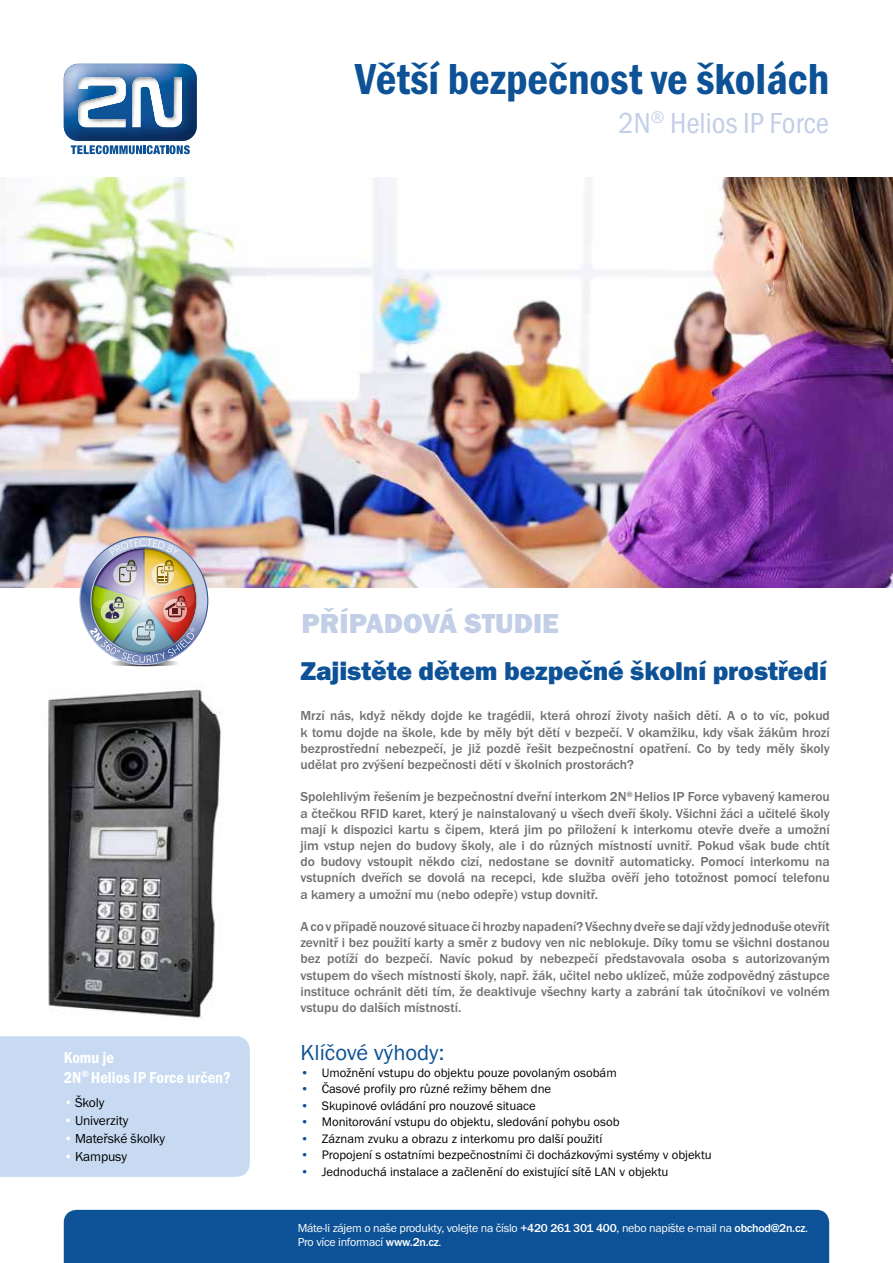
<style>
.page{position:relative;width:893px;height:1263px;background:#fff}
.page>*{position:absolute;margin:0;border:0;box-sizing:border-box;transform-origin:0 0}
.t1{font:600 condensed 45px "Franklin Got Itc TEE";color:#0d5296}
.t2{font:condensed 30px "Franklin Got Itc TEE";color:#c2cfe7}
.t3{font:28.5px "Franklin Got Itc TEE Heav";color:#c2cfe7}
.t4{font:26.7px "Franklin Got Itc TEE Heav";letter-spacing:-.005em;color:#0d5296}
.t5{font:22.5px "Franklin Got Itc TEE";color:#0d5296}
.t6{font:600 condensed 16.5px/19.8px "Franklin Got Itc TEE";color:#fff}
.t7{font:500 13.5px/16.2px "Franklin Got Itc TEE";color:#6f6f6f;text-align:justify}
.t8{font:13.5px "Franklin Got Itc TEE";letter-spacing:-.01em;color:#000}
.t9{font:12.75px "Franklin Got Itc TEE";color:#000}
.t10{font:12px/14.4px "Franklin Got Itc TEE";letter-spacing:-.02em;color:#fff}
.s1{font-stretch:condensed;color:#fff}
.s2{color:#0d5296}
.s3{font-weight:500}
</style>
<div class="page">
<img style="left:0;top:178px;width:893px;height:409px">
<div style="left:64px;top:1210px;width:765px;height:53px;background:#0d5296"></div>
<svg style="left:71px;top:145px;width:119px;height:9px"></svg>
<img style="left:73px;top:140px;width:115px;height:1px">
<img style="left:64px;top:74px;width:133px;height:66px">
<img style="left:64px;top:64px;width:132px;height:64px">
<svg style="left:78px;top:77px;width:48px;height:50px"></svg>
<svg style="left:132px;top:77px;width:50px;height:50px"></svg>
<div style="left:0;top:1036px;width:250px;height:141px;background:#c7daf1"></div>
<svg style="left:81px;top:537px;width:126px;height:127px"></svg>
<img style="left:87px;top:539px;width:114px;height:127px">
<img style="left:48px;top:684px;width:173px;height:334px">
<h1 class="t1" style="left:355px;top:53px;width:475px">Větší bezpečnost ve školách</h1>
<h2 class="t2" style="left:618px;top:106px;width:212px">2N<sup>®</sup> Helios IP Force</h2>
<p class="t6" style="left:64px;top:1048px;width:169px">Komu je<br>2N<sup>®</sup> Helios IP Force určen?</p>
<p class="t8" style="left:64px;top:1095px;width:42px"><span class="s1">•</span> Školy</p>
<p class="t8" style="left:64px;top:1113px;width:66px"><span class="s1">•</span> Univerzity</p>
<p class="t8" style="left:64px;top:1131px;width:103px"><span class="s1">•</span> Mateřské školky</p>
<p class="t8" style="left:64px;top:1149px;width:65px"><span class="s1">•</span> Kampusy</p>
<h3 class="t3" style="left:302px;top:607px;width:259px">PŘÍPADOVÁ STUDIE</h3>
<h3 class="t4" style="left:300px;top:656px;width:528px">Zajistěte dětem bezpečné školní prostředí</h3>
<p class="t7" style="left:300px;top:708px;width:531px">Mrzí nás, když někdy dojde ke tragédii, která ohrozí životy našich dětí. A o to víc, pokud k tomu dojde na škole, kde by měly být dětí v bezpečí. V okamžiku, kdy však žákům hrozí bezprostřední nebezpečí, je již pozdě řešit bezpečnostní opatření. Co by tedy měly školy udělat pro zvýšení bezpečnosti dětí v školních prostorách?</p>
<p class="t7" style="left:300px;top:789px;width:531px">Spolehlivým řešením je bezpečnostní dveřní interkom 2N<sup>®</sup> Helios IP Force vybavený kamerou a čtečkou RFID karet, který je nainstalovaný u všech dveří školy. Všichni žáci a učitelé školy mají k dispozici kartu s čipem, která jim po přiložení k interkomu otevře dveře a umožní jim vstup nejen do budovy školy, ale i do různých místností uvnitř. Pokud však bude chtít do budovy vstoupit někdo cizí, nedostane se dovnitř automaticky. Pomocí interkomu na vstupních dveřích se dovolá na recepci, kde služba ověří jeho totožnost pomocí telefonu a kamery a umožní mu (nebo odepře) vstup dovnitř.</p>
<p class="t7" style="left:300px;top:918px;width:531px">A co v případě nouzové situace či hrozby napadení? Všechny dveře se dají vždy jednoduše otevřít zevnitř i bez použití karty a směr z budovy ven nic neblokuje. Díky tomu se všichni dostanou bez potíží do bezpečí. Navíc pokud by nebezpečí představovala osoba s autorizovaným vstupem do všech místností školy, např. žák, učitel nebo uklízeč, může zodpovědný zástupce instituce ochránit děti tím, že deaktivuje všechny karty a zabrání tak útočníkovi ve volném vstupu do dalších místností.</p>
<h3 class="t5" style="left:300px;top:1040px;width:145px">Klíčové výhody:</h3>
<p class="t9" style="left:300px;top:1065px;width:318px"><span class="s2">•</span> Umožnění vstupu do objektu pouze povolaným osobám</p>
<p class="t9" style="left:300px;top:1082px;width:252px"><span class="s2">•</span> Časové profily pro různé režimy během dne</p>
<p class="t9" style="left:300px;top:1098px;width:237px"><span class="s2">•</span> Skupinové ovládání pro nouzové situace</p>
<p class="t9" style="left:300px;top:1115px;width:321px"><span class="s2">•</span> Monitorování vstupu do objektu, sledování pohybu osob</p>
<p class="t9" style="left:300px;top:1131px;width:303px"><span class="s2">•</span> Záznam zvuku a obrazu z interkomu pro další použití</p>
<p class="t9" style="left:300px;top:1148px;width:413px"><span class="s2">•</span> Propojení s ostatními bezpečnostními či docházkovými systémy v objektu</p>
<p class="t9" style="left:300px;top:1164px;width:370px"><span class="s2">•</span> Jednoduchá instalace a začlenění do existující sítě LAN v objektu</p>
<p class="t10" style="left:298px;top:1221px;width:512px">Máte-li zájem o naše produkty, volejte na číslo <span class="s3">+420 261 301 400</span>, nebo napište e-mail na <span class="s3">obchod@2n.cz</span>.<br>Pro více informací <span class="s3">www.2n.cz</span>.</p>
</div>
